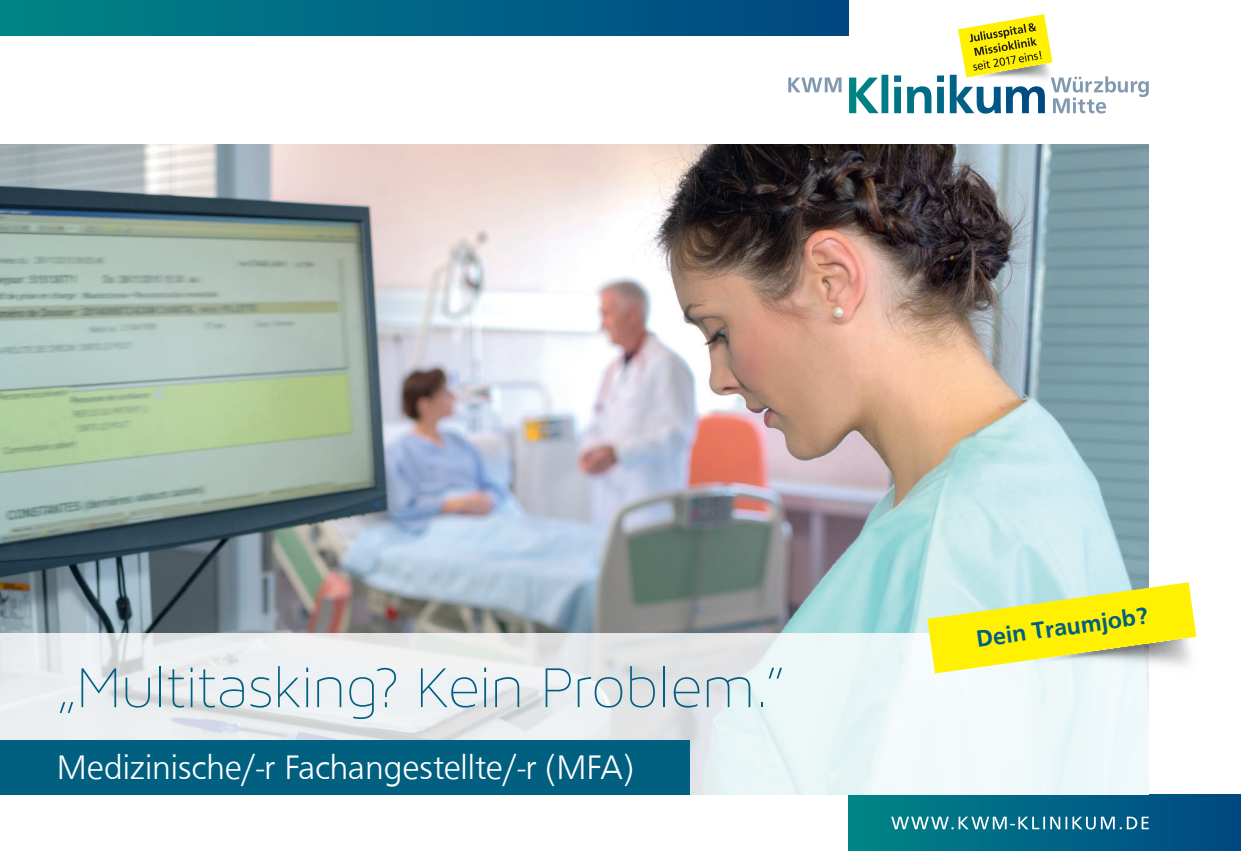
<style>
.page{position:relative;width:1241px;height:851px;background:#fff}
.page>*{position:absolute;margin:0;border:0;box-sizing:border-box;transform-origin:0 0}
.t1{font:62.5px "Maven Pro Light 200";color:#015f80}
.Berufsbezeichnung{font:300 35px "Front Page";letter-spacing:-.005em;color:#fff}
.Aufzählung{font:500 24.25px "Front Page";color:#015f80}
</style>
<div class="page">
<div style="left:848px;top:794px;width:392px;height:56px;background:linear-gradient(to right,#008586,#004883)"></div>
<svg style="left:891px;top:816px;width:257px;height:13px"></svg>
<div style="left:0;top:0;width:848px;height:35px;background:linear-gradient(to right,#008486,#004683)"></div>
<svg style="left:788px;top:77px;width:53px;height:15px"></svg>
<svg style="left:849px;top:14px;width:299px;height:100px"></svg>
<img style="left:0;top:145px;width:1148px;height:488px">
<svg style="left:0;top:633px;width:1148px;height:161px;fill:#ecf2f3"></svg>
<div style="left:0;top:739px;width:690px;height:55px;background:#015f80"></div>
<svg style="left:927px;top:582px;width:269px;height:91px;background:#f0ee4d"></svg>
<img style="left:1034px;top:636px;width:163px;height:86px">
<p class="t1" style="left:56px;top:654px;width:730px">„Multitasking? Kein Problem.”</p>
<p class="Berufsbezeichnung" style="left:57px;top:741px;width:578px">Medizinische/-r Fachangestellte/-r (MFA)</p>
<p class="Aufzählung" style="left:973px;top:621px;width:174px;rotate:-8deg">Dein Traumjob?</p>
</div>
